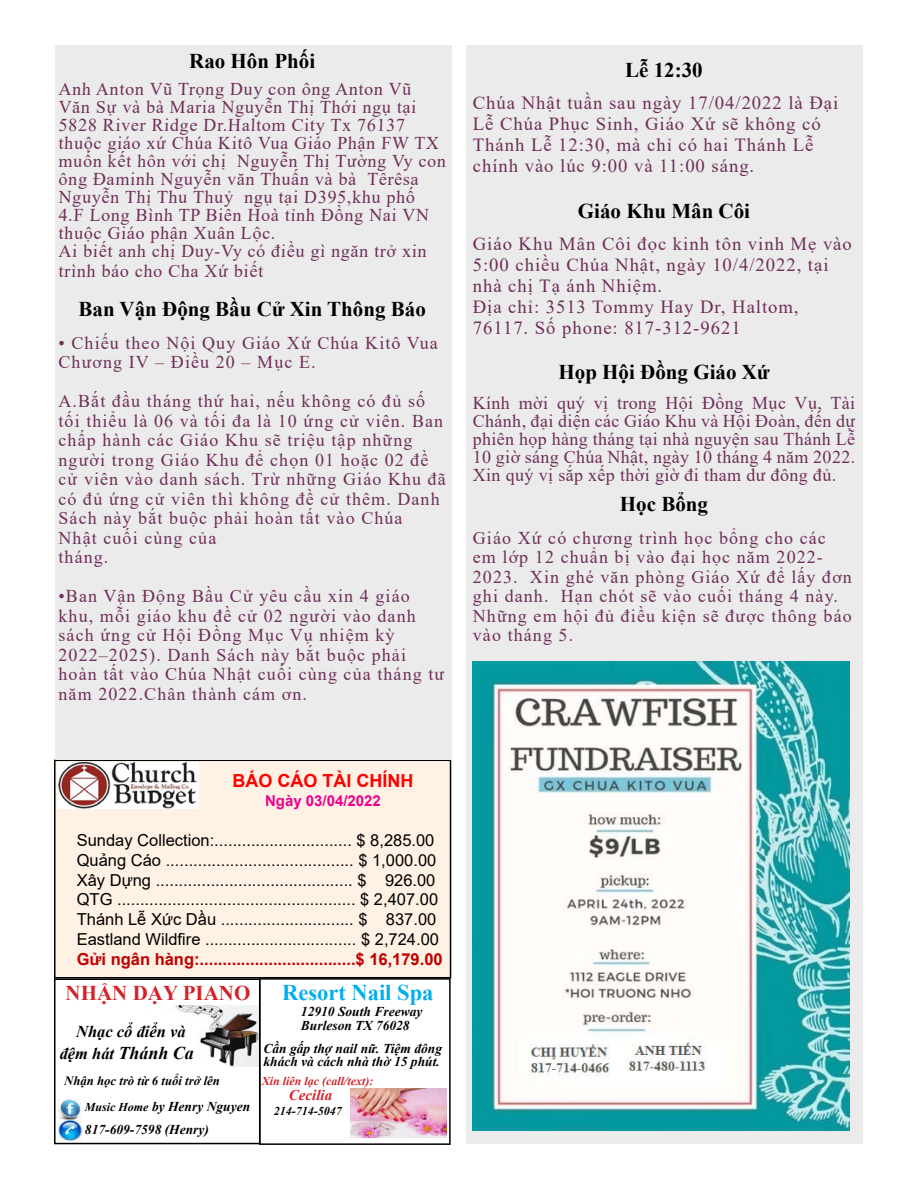
<style>
.page{position:relative;width:918px;height:1188px;background:#fff}
.page>*{position:absolute;margin:0;border:0;box-sizing:border-box;transform-origin:0 0}
.t1{font:700 22.5px "Times New Roman";color:#00aeef}
.t2{font:700 21px "Times New Roman";color:#000}
.t3{font:700 21px "Times New Roman";color:#d2232a}
.t4{font:18.6px/21px "Times New Roman";letter-spacing:.05em;color:#6e2f58}
.t5{font:18px/19.5px "Times New Roman";letter-spacing:.06em;color:#6e2f58}
.t6{font:18px/18.1px "Times New Roman";letter-spacing:.04em;color:#6e2f58}
.t7{font:700 18px "Arial";color:#f00}
.t8{font:16.5px/19.8px "Arial";color:#000}
.t9{font:700 16.5px "Arial";color:#c00000}
.t10{font:italic 700 16.5px/22.2px "Times New Roman";color:#000;text-align:center}
.t11{font:700 15px "Arial";color:#ec008c}
.t12{font:italic 700 15px "Times New Roman";color:#d2232a}
.t13{font:italic 700 13.5px/22.2px "Times New Roman";color:#000}
.t14{font:italic 700 12.75px "Times New Roman";color:#000}
.t15{font:italic 700 12px "Times New Roman";color:#d2232a}
.t16{font:italic 700 12px "Times New Roman";color:#000}
.s1{font-size:18px}
.s2{font-size:12px}
</style>
<div class="page">
<div style="left:55px;top:760px;width:396px;height:218px;background:#fff1e4"></div>
<div style="left:54px;top:760px;width:397px;height:219px;border:2px solid #000"></div>
<img style="left:57px;top:762px;width:142px;height:47px">
<div style="left:55px;top:45px;width:396px;height:715px;background:#ecebec"></div>
<img style="left:175px;top:1005px;width:83px;height:61px">
<div style="left:54px;top:978px;width:207px;height:166px;border:2px solid #000"></div>
<div style="left:466px;top:45px;width:397px;height:1099px;background:#ecebec"></div>
<img style="left:59px;top:1099px;width:23px;height:41px">
<div style="left:259px;top:978px;width:192px;height:167px;border:2px solid #000"></div>
<img style="left:351px;top:1089px;width:95px;height:48px">
<img style="left:473px;top:662px;width:377px;height:468px">
<p class="t2" style="left:189px;top:46px;width:128px">Rao Hôn Phối</p>
<p class="t6" style="left:59px;top:80px;width:390px">Anh Anton Vũ Trọng Duy con ông Anton Vũ Văn Sự và bà Maria Nguyễn Thị Thới ngụ tại 5828 River Ridge Dr.Haltom City Tx 76137 thuộc giáo xứ Chúa Kitô Vua Giáo Phận FW TX muốn kết hôn với chị Nguyễn Thị Tường Vy con ông Đaminh Nguyễn văn Thuấn và bà Têrêsa Nguyễn Thị Thu Thuỷ ngụ tại D395,khu phố<br>4.F Long Bình TP Biên Hoà tỉnh Đồng Nai VN thuộc Giáo phận Xuân Lộc.<br>Ai biết anh chị Duy-Vy có điều gì ngăn trở xin trình báo cho Cha Xứ biết</p>
<p class="t2" style="left:79px;top:294px;width:349px">Ban Vận Động Bầu Cử Xin Thông Báo</p>
<p class="t5" style="left:59px;top:332px;width:381px">• Chiếu theo Nội Quy Giáo Xứ Chúa Kitô Vua<br>Chương IV – Điều 20 – Mục E.</p>
<p class="t5" style="left:59px;top:391px;width:389px">A.Bắt đầu tháng thứ hai, nếu không có đủ số tối thiểu là 06 và tối đa là 10 ứng cử viên. Ban chấp hành các Giáo Khu sẽ triệu tập những người trong Giáo Khu để chọn 01 hoặc 02 đề cử viên vào danh sách. Trừ những Giáo Khu đã có đủ ứng cử viên thì không đề cử thêm. Danh Sách này bắt buộc phải hoàn tất vào Chúa<br>Nhật cuối cùng của<br>tháng.</p>
<p class="t5" style="left:59px;top:586px;width:387px">•Ban Vận Động Bầu Cử yêu cầu xin 4 giáo khu, mỗi giáo khu đề cử 02 người vào danh sách ứng cử Hội Đồng Mục Vụ nhiệm kỳ 2022–2025). Danh Sách này bắt buộc phải hoàn tất vào Chúa Nhật cuối cùng của tháng tư năm 2022.Chân thành cám ơn.</p>
<p class="t2" style="left:625px;top:55px;width:79px">Lễ 12:30</p>
<p class="t4" style="left:473px;top:92px;width:367px">Chúa Nhật tuần sau ngày 17/04/2022 là Đại Lễ Chúa Phục Sinh, Giáo Xứ sẽ không có Thánh Lễ 12:30, mà chỉ có hai Thánh Lễ chính vào lúc 9:00 và 11:00 sáng.</p>
<p class="t2" style="left:578px;top:196px;width:174px">Giáo Khu Mân Côi</p>
<p class="t4" style="left:473px;top:233px;width:381px">Giáo Khu Mân Côi đọ c kinh tôn vinh Mẹ vào 5:00 chiều Chúa Nhật, ngày 10/4/2022, tại nhà chị Tạ ánh Nhiệm.<br>Địa chỉ: 3513 Tommy Hay Dr, Haltom, 76117. Số phone: 817-312-9621</p>
<p class="t2" style="left:559px;top:356px;width:206px">Họp Hội Đồng Giáo Xứ</p>
<p class="t5" style="left:473px;top:393px;width:384px;line-height:18px;text-align:justify">Kính mời quý vị trong Hội Đồng Mục Vụ, Tài Chánh, đại diện các Giáo Khu và Hội Đoàn, đến dự phiên họp hàng tháng tại nhà nguyện sau Thánh Lễ 10 giờ sáng Chúa Nhật, ngày 10 tháng 4 năm 2022.<br>Xin quý vị sắp xếp thời giờ đi tham dư đông đủ .</p>
<p class="t2" style="left:620px;top:488px;width:90px">Học Bổng</p>
<p class="t5" style="left:473px;top:527px;width:381px">Giáo Xứ có chương trình họ c bổng cho các em lớp 12 chuẩn bị vào đại học năm 2022- 2023. Xin ghé văn phòng Giáo Xứ để lấy đơn ghi danh. Hạn chót sẽ vào cuối tháng 4 này.<br>Những em hội đủ điều kiện sẽ được thông báo vào tháng 5.</p>
<p class="t7" style="left:232px;top:768px;width:182px">BÁO CÁO TÀI CHÍNH</p>
<p class="t11" style="left:265px;top:791px;width:117px">Ngày 03/04/2022</p>
<p class="t8" style="left:77px;top:830px;width:364px">Sunday Collection:.............................. $ 8,285.00<br>Quảng Cáo ......................................... $ 1,000.00<br>Xây Dựng ........................................... $ 926.00<br>QTG .................................................... $ 2,407.00<br>Thánh Lễ Xức Dầu ............................. $ 837.00<br>Eastland Wildfire ................................. $ 2,724.00</p>
<p class="t9" style="left:77px;top:947px;width:367px">Gửi ngân hàng:..................................$ 16,179.00</p>
<p class="t3" style="left:66px;top:978px;width:186px">NHẬN DẠY PIANO</p>
<p class="t10" style="left:60px;top:1020px;width:136px">Nhạc cổ điển và đệm hát <span class="s1">Thánh Ca</span></p>
<p class="t14" style="left:64px;top:1072px;width:157px">Nhận học trò từ 6 tuổi trở lên</p>
<p class="t13" style="left:85px;top:1095px;width:167px"><span class="s2">Music Home</span> by Henry Nguyen<br>817-609-7598 (Henry)</p>
<p class="t1" style="left:282px;top:977px;width:153px">Resort Nail Spa</p>
<p class="t13" style="left:301px;top:1004px;width:123px;line-height:14.4px">12910 South Freeway<br>Burleson TX 76028</p>
<p class="t13" style="left:263px;top:1041px;width:180px;line-height:13.5px">Cần gấp thợ nail nữ. Tiệm đông khách và cách nhà thờ 15 phút.</p>
<p class="t15" style="left:262px;top:1073px;width:113px">Xin liên lạc (call/text):</p>
<p class="t12" style="left:289px;top:1085px;width:45px">Cecilia</p>
<p class="t16" style="left:274px;top:1103px;width:69px">214-714-5047</p>
</div>
